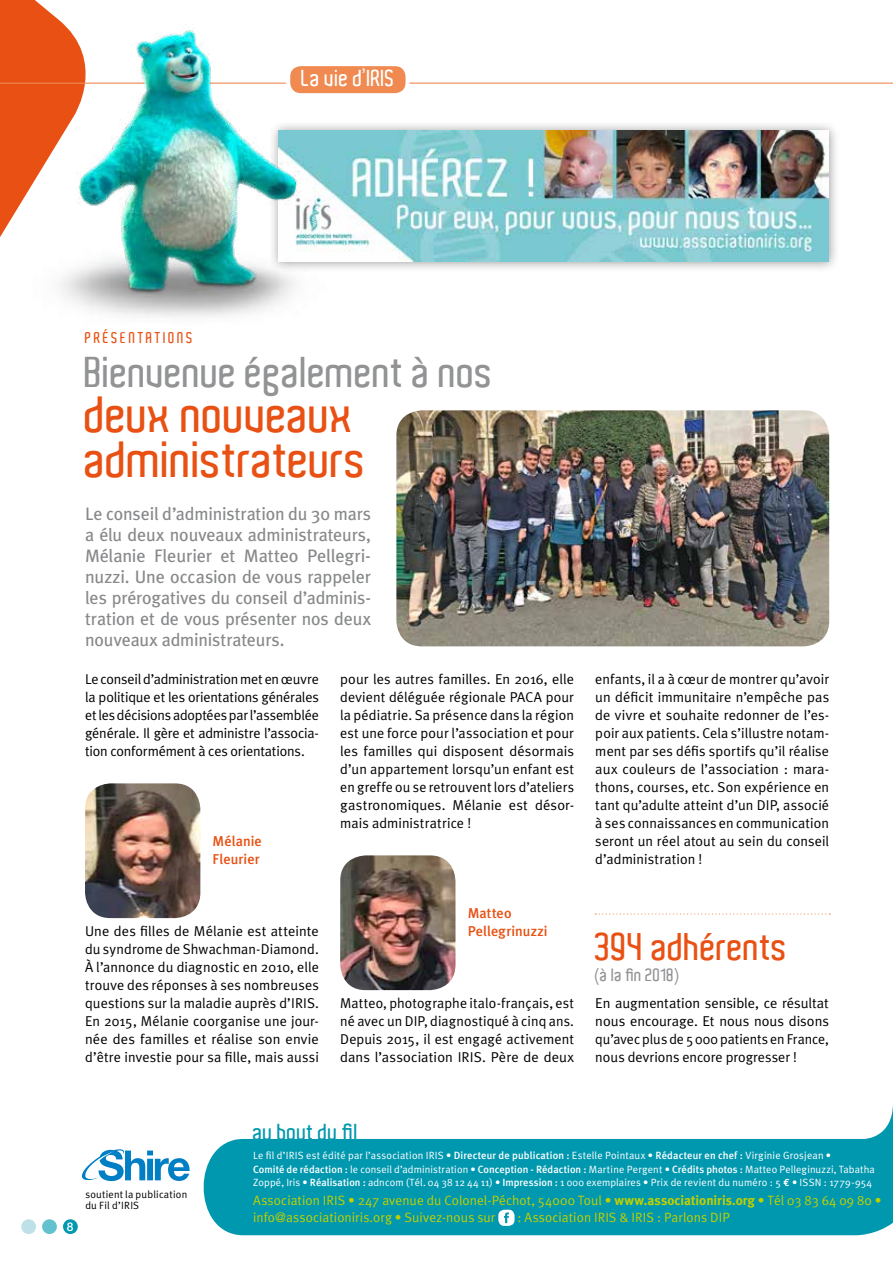
<style>
.page{position:relative;width:893px;height:1263px;background:#fff}
.page>*{position:absolute;margin:0;border:0;box-sizing:border-box;transform-origin:0 0}
.t1{font:600 49.5px/45px "Aldo";letter-spacing:-.005em;color:#e85113}
.t2{font:600 42px "Aldo";letter-spacing:-.005em;color:#929395}
.t3{font:600 37.5px "Aldo";letter-spacing:-.005em;color:#e85113}
.t4{font:600 22.5px "Aldo";color:#0098af}
.t5{font:600 22.5px "Aldo";color:#fff}
.t6{font:18px/21px "Meta Plus";letter-spacing:-.01em;color:#87888a;text-align:justify}
.t7{font:600 17.25px "Aldo";color:#929395}
.t8{font:600 15px "Aldo";letter-spacing:.16em;color:#e85113}
.t9{font:14.25px/18px "Meta Plus Normal";letter-spacing:.005em;color:#000;text-align:justify}
.t10{font:500 14.25px/18px "Meta Plus";letter-spacing:.005em;color:#e85113}
.t11{font:13.5px/17.2px "Meta Plus Normal";letter-spacing:.005em;color:#c2cf00}
.t12{font:500 12px "Helvetica Neue";color:#fff}
.t13{font:10.5px/13.5px "Meta Plus Normal";letter-spacing:.015em;color:#fff}
.t14{font:10.5px/10.5px "Meta Plus Normal";letter-spacing:.02em;color:#000}
.s1{font-family:"Meta Plus";font-weight:500}
.s2{font-family:"Euro Mono";font-weight:700}
.s3{font-family:"Meta Plus";font-weight:700}
</style>
<div class="page">
<svg style="left:203px;top:1105px;width:690px;height:130px;fill:#0098af"></svg>
<div style="left:63px;top:1219px;width:15px;height:15px;background:#0098af;border-radius:50%"></div>
<div style="left:42px;top:1219px;width:15px;height:15px;background:#64c1ce;border-radius:50%"></div>
<div style="left:21px;top:1219px;width:15px;height:15px;background:#bde1e7;border-radius:50%"></div>
<div style="left:498px;top:1210px;width:16px;height:16px;background:#fff;border-radius:6px"></div>
<svg style="left:504px;top:1212px;width:5px;height:11px"></svg>
<svg style="left:81px;top:1149px;width:109px;height:32px"></svg>
<div style="left:290px;top:66px;width:116px;height:27px;background:#f08a51;border-radius:11px"></div>
<hr style="left:409px;top:83px;width:484px;height:1px;background:#f08a51">
<div style="left:268px;top:120px;width:572px;height:152px;background:#000;opacity:.4"></div>
<img style="left:375px;top:131px;width:454px;height:131px">
<img style="left:287px;top:66px;width:88px;height:231px">
<img style="left:396px;top:410px;width:433px;height:236px">
<img style="left:85px;top:783px;width:115px;height:135px">
<img style="left:340px;top:855px;width:115px;height:135px">
<svg style="left:595px;top:913px;width:235px;height:1px"></svg>
<img style="left:0;top:0;width:287px;height:317px">
<h3 class="t5" style="left:302px;top:66px;width:95px">La vie d’IRIS</h3>
<p class="t8" style="left:85px;top:329px;width:110px">PRÉSENTATIONS</p>
<h2 class="t2" style="left:85px;top:348px;width:410px">Bienvenue également à nos</h2>
<h1 class="t1" style="left:85px;top:392px;width:284px">deux nouveaux administrateurs</h1>
<p class="t6" style="left:85px;top:503px;width:287px">Le conseil d’administration du 30 mars a élu deux nouveaux administrateurs, Mélanie Fleurier et Matteo Pellegri&shy;nuzzi. Une occasion de vous rappeler les prérogatives du conseil d’adminis&shy;tration et de vous présenter nos deux nouveaux administrateurs.</p>
<p class="t9" style="left:85px;top:670px;width:235px">Le conseil d’administration met en œuvre la politique et les orientations générales et les décisions adoptées par l’assemblée générale. Il gère et administre l’associa&shy;tion conformément à ces orientations.</p>
<p class="t10" style="left:213px;top:832px;width:51px">Mélanie<br>Fleurier</p>
<p class="t9" style="left:85px;top:922px;width:235px">Une des filles de Mélanie est atteinte du syndrome de Shwachman-Diamond.<br>À l’annonce du diagnostic en 2010, elle trouve des réponses à ses nombreuses questions sur la maladie auprès d’IRIS.<br>En 2015, Mélanie coorganise une jour&shy;née des familles et réalise son envie d’être investie pour sa fille, mais aussi</p>
<p class="t9" style="left:340px;top:670px;width:235px">pour les autres familles. En 2016, elle devient déléguée régionale PACA pour la pédiatrie. Sa présence dans la région est une force pour l’association et pour les familles qui disposent désormais d’un appartement lorsqu’un enfant est en greffe ou se retrouvent lors d’ateliers gastronomiques. Mélanie est désor&shy;mais administratrice !</p>
<p class="t10" style="left:468px;top:904px;width:81px">Matteo<br>Pellegrinuzzi</p>
<p class="t9" style="left:340px;top:994px;width:235px">Matteo, photographe italo-français, est né avec un DIP, diagnostiqué à cinq ans.<br>Depuis 2015, il est engagé activement dans l’association IRIS. Père de deux</p>
<p class="t9" style="left:595px;top:670px;width:235px">enfants, il a à cœur de montrer qu’avoir un déficit immunitaire n’empêche pas de vivre et souhaite redonner de l’es&shy;poir aux patients. Cela s’illustre notam&shy;ment par ses défis sportifs qu’il réalise aux couleurs de l’association : mara&shy;thons, courses, etc. Son expérience en tant qu’adulte atteint d’un DIP, associé à ses connaissances en communication seront un réel atout au sein du conseil d’administration !</p>
<h3 class="t3" style="left:595px;top:926px;width:194px">394 adhérents</h3>
<p class="t7" style="left:595px;top:965px;width:86px">(à la fin 2018)</p>
<p class="t9" style="left:595px;top:994px;width:235px">En augmentation sensible, ce résultat nous encourage. Et nous nous disons qu’avec plus de 5000 patients en France, nous devrions encore progresser !</p>
<p class="t12" style="left:67px;top:1219px;width:8px">8</p>
<p class="t14" style="left:85px;top:1189px;width:103px">soutient la publication du Fil d’IRIS</p>
<h3 class="t4" style="left:253px;top:1120px;width:107px">au bout du fil</h3>
<p class="t13" style="left:253px;top:1149px;width:623px">Le fil d’IRIS est édité par l’association IRIS • <span class="s1">Directeur de publication :</span> Estelle Pointaux • <span class="s1">Rédacteur en chef :</span> Virginie Grosjean •<br><span class="s1">Comité de rédaction :</span> le conseil d’administration • <span class="s1">Conception - Rédaction :</span> Martine Pergent <span class="s1">• Crédits photos :</span> Matteo Pelleginuzzi, Tabatha<br>Zoppé, Iris <span class="s1">• Réalisation :</span> adncom (Tél. 04 38 12 44 11) • <span class="s1">Impression :</span> 1 000 exemplaires • Prix de revient du numéro : 5 <span class="s2">e</span> • ISSN : 1779-954</p>
<p class="t11" style="left:253px;top:1191px;width:630px">Association IRIS • 247 avenue du Colonel-Péchot, 54000 Toul • <span class="s3">www.associationiris.org</span> • Tél 03 83 64 09 80 • info@associationiris.org • Suivez-nous sur</p>
<p class="t11" style="left:517px;top:1208px;width:214px">: Association IRIS &amp; IRIS : Parlons DIP</p>
</div>
